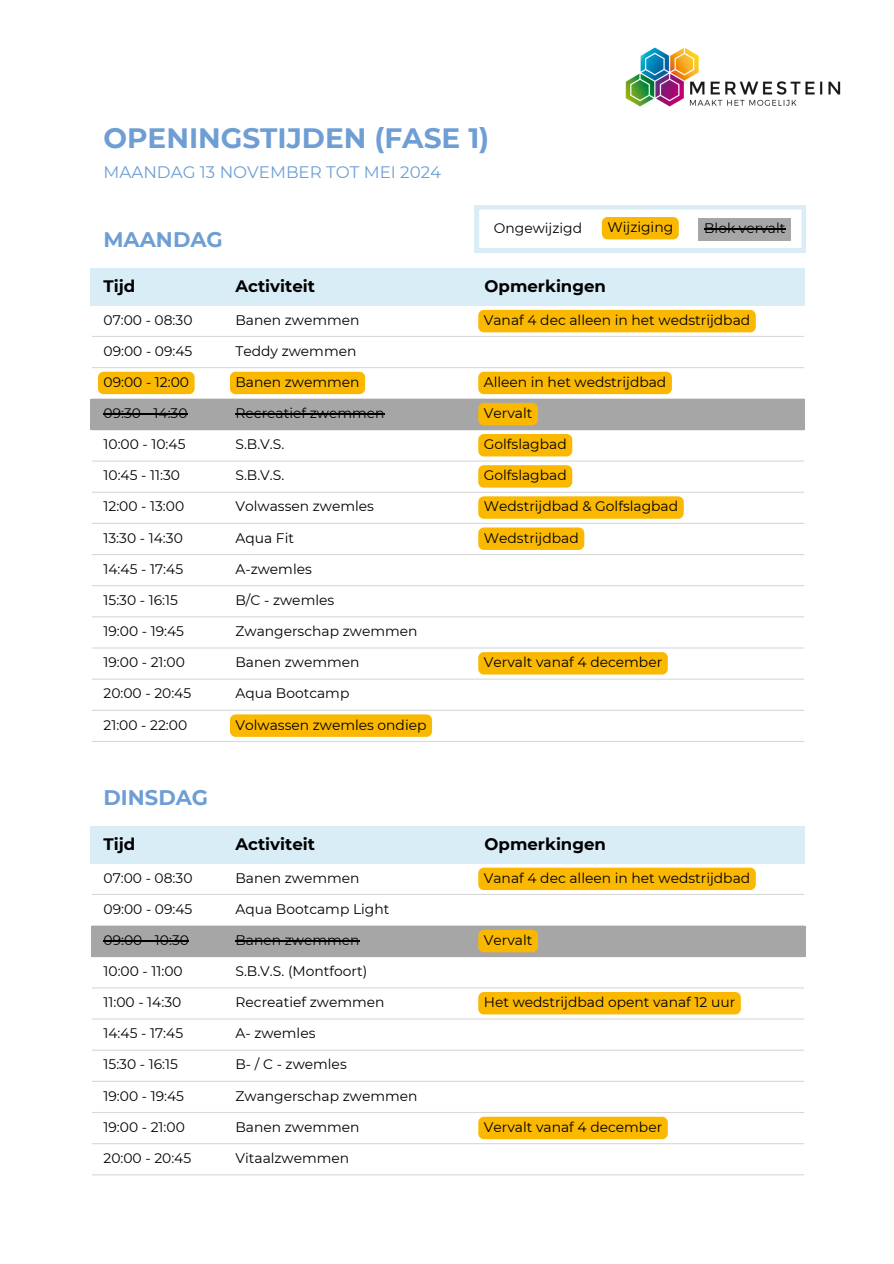
<style>
.page{position:relative;width:894px;height:1264px;background:#fff}
.page>*{position:absolute;margin:0;border:0;box-sizing:border-box;transform-origin:0 0}
.t1{font:700 28.05px "Montserrat";color:#6e9ed4}
.t2{font:700 21.15px "Montserrat";color:#6e9ed4}
.t3{font:700 16.65px "Montserrat";color:#000}
.t4{font:16.65px "Montserrat";color:#6e9ed4}
.t5{font:13.8px "Montserrat";color:#000}
</style>
<div class="page">
<img style="left:625px;top:47px;width:216px;height:60px">
<div style="left:90px;top:268px;width:714px;height:38px;background:#d9edf7"></div>
<hr style="left:92px;top:336px;width:712px;height:1px;background:#d9d9d9">
<hr style="left:92px;top:460px;width:712px;height:1px;background:#d9d9d9">
<hr style="left:92px;top:678px;width:712px;height:1px;background:#d9d9d9">
<hr style="left:92px;top:398px;width:712px;height:1px;background:#d9d9d9">
<hr style="left:92px;top:616px;width:712px;height:1px;background:#d9d9d9">
<hr style="left:92px;top:523px;width:712px;height:1px;background:#d9d9d9">
<hr style="left:92px;top:741px;width:712px;height:1px;background:#d9d9d9">
<hr style="left:92px;top:367px;width:712px;height:1px;background:#d9d9d9">
<hr style="left:92px;top:585px;width:712px;height:1px;background:#d9d9d9">
<hr style="left:92px;top:491px;width:712px;height:2px;background:#d9d9d9">
<hr style="left:92px;top:709px;width:712px;height:2px;background:#d9d9d9">
<hr style="left:92px;top:429px;width:712px;height:1px;background:#d9d9d9">
<hr style="left:92px;top:647px;width:712px;height:1px;background:#d9d9d9">
<hr style="left:92px;top:554px;width:712px;height:1px;background:#d9d9d9">
<div style="left:90px;top:399px;width:714px;height:30px;background:#a6a6a6"></div>
<div style="left:98px;top:372px;width:96px;height:22px;background:#fab800;border-radius:6px"></div>
<hr style="left:103px;top:413px;width:84px;height:1px;background:#000">
<div style="left:230px;top:372px;width:135px;height:22px;background:#fab800;border-radius:6px"></div>
<div style="left:230px;top:714px;width:202px;height:22px;background:#fab800;border-radius:6px"></div>
<hr style="left:235px;top:413px;width:149px;height:1px;background:#000">
<div style="left:478px;top:310px;width:277px;height:22px;background:#fab800;border-radius:6px"></div>
<div style="left:478px;top:434px;width:94px;height:22px;background:#fab800;border-radius:6px"></div>
<div style="left:478px;top:372px;width:193px;height:22px;background:#fab800;border-radius:6px"></div>
<div style="left:478px;top:496px;width:205px;height:23px;background:#fab800;border-radius:6px"></div>
<div style="left:478px;top:465px;width:94px;height:22px;background:#fab800;border-radius:6px"></div>
<div style="left:478px;top:403px;width:60px;height:22px;background:#fab800;border-radius:6px"></div>
<div style="left:478px;top:527px;width:106px;height:23px;background:#fab800;border-radius:6px"></div>
<div style="left:90px;top:826px;width:714px;height:37px;background:#d9edf7"></div>
<hr style="left:92px;top:893px;width:712px;height:2px;background:#d9d9d9">
<hr style="left:92px;top:1018px;width:712px;height:1px;background:#d9d9d9">
<hr style="left:92px;top:956px;width:712px;height:1px;background:#d9d9d9">
<hr style="left:92px;top:1174px;width:712px;height:1px;background:#d9d9d9">
<hr style="left:92px;top:1080px;width:712px;height:1px;background:#d9d9d9">
<hr style="left:92px;top:925px;width:712px;height:1px;background:#d9d9d9">
<hr style="left:92px;top:1143px;width:712px;height:1px;background:#d9d9d9">
<hr style="left:92px;top:1049px;width:712px;height:1px;background:#d9d9d9">
<hr style="left:92px;top:987px;width:712px;height:1px;background:#d9d9d9">
<hr style="left:92px;top:1111px;width:712px;height:2px;background:#d9d9d9">
<div style="left:92px;top:926px;width:713px;height:30px;background:#a6a6a6"></div>
<hr style="left:103px;top:940px;width:86px;height:1px;background:#000">
<hr style="left:235px;top:940px;width:124px;height:1px;background:#000">
<div style="left:478px;top:992px;width:262px;height:22px;background:#fab800;border-radius:6px"></div>
<div style="left:478px;top:929px;width:60px;height:23px;background:#fab800;border-radius:6px"></div>
<div style="left:478px;top:1116px;width:189px;height:23px;background:#fab800;border-radius:6px"></div>
<svg style="left:474px;top:205px;width:331px;height:47px"></svg>
<div style="left:601px;top:217px;width:77px;height:22px;background:#fab800;border-radius:6px"></div>
<div style="left:698px;top:218px;width:92px;height:22px;background:#a6a6a6"></div>
<hr style="left:704px;top:229px;width:81px;height:1px;background:#000">
<div style="left:488px;top:218px;width:99px;height:22px;background:#fff"></div>
<div style="left:478px;top:652px;width:189px;height:22px;background:#fab800;border-radius:6px"></div>
<div style="left:478px;top:867px;width:277px;height:23px;background:#fab800;border-radius:6px"></div>
<p class="t1" style="left:103px;top:121px;width:387px">OPENINGSTIJDEN (FASE 1)</p>
<p class="t4" style="left:103px;top:162px;width:339px">MAANDAG 13 NOVEMBER TOT MEI 2024</p>
<p class="t2" style="left:103px;top:226px;width:121px">MAANDAG</p>
<p class="t5" style="left:493px;top:219px;width:90px">Ongewijzigd</p>
<p class="t5" style="left:607px;top:219px;width:67px">Wijziging</p>
<p class="t5" style="left:704px;top:220px;width:83px">Blok vervalt</p>
<p class="t3" style="left:103px;top:276px;width:33px">Tijd</p>
<p class="t5" style="left:103px;top:311px;width:90px">07:00 - 08:30</p>
<p class="t3" style="left:235px;top:276px;width:81px">Activiteit</p>
<p class="t3" style="left:484px;top:276px;width:123px">Opmerkingen</p>
<p class="t5" style="left:483px;top:312px;width:268px">Vanaf 4 dec alleen in het wedstrijdbad</p>
<p class="t5" style="left:235px;top:311px;width:125px">Banen zwemmen</p>
<p class="t5" style="left:103px;top:342px;width:90px">09:00 - 09:45</p>
<p class="t5" style="left:235px;top:342px;width:122px">Teddy zwemmen</p>
<p class="t5" style="left:103px;top:373px;width:87px">09:00 - 12:00</p>
<p class="t5" style="left:235px;top:373px;width:125px">Banen zwemmen</p>
<p class="t5" style="left:483px;top:373px;width:184px">Alleen in het wedstrijdbad</p>
<p class="t5" style="left:103px;top:404px;width:86px">09:30 - 14:30</p>
<p class="t5" style="left:235px;top:404px;width:150px">Recreatief zwemmen</p>
<p class="t5" style="left:483px;top:404px;width:50px">Vervalt</p>
<p class="t5" style="left:103px;top:436px;width:83px">10:00 - 10:45</p>
<p class="t5" style="left:235px;top:436px;width:50px">S.B.V.S.</p>
<p class="t5" style="left:483px;top:436px;width:84px">Golfslagbad</p>
<p class="t5" style="left:103px;top:467px;width:78px">10:45 - 11:30</p>
<p class="t5" style="left:235px;top:467px;width:50px">S.B.V.S.</p>
<p class="t5" style="left:483px;top:467px;width:84px">Golfslagbad</p>
<p class="t5" style="left:103px;top:498px;width:82px">12:00 - 13:00</p>
<p class="t5" style="left:235px;top:498px;width:140px">Volwassen zwemles</p>
<p class="t5" style="left:483px;top:498px;width:196px">Wedstrijdbad &amp; Golfslagbad</p>
<p class="t5" style="left:103px;top:529px;width:81px">13:30 - 14:30</p>
<p class="t5" style="left:235px;top:529px;width:60px">Aqua Fit</p>
<p class="t5" style="left:483px;top:529px;width:96px">Wedstrijdbad</p>
<p class="t5" style="left:103px;top:560px;width:81px">14:45 - 17:45</p>
<p class="t5" style="left:235px;top:560px;width:78px">A-zwemles</p>
<p class="t5" style="left:103px;top:591px;width:76px">15:30 - 16:15</p>
<p class="t5" style="left:235px;top:591px;width:100px">B/C - zwemles</p>
<p class="t5" style="left:103px;top:622px;width:82px">19:00 - 19:45</p>
<p class="t5" style="left:235px;top:622px;width:183px">Zwangerschap zwemmen</p>
<p class="t5" style="left:103px;top:654px;width:83px">19:00 - 21:00</p>
<p class="t5" style="left:235px;top:654px;width:125px">Banen zwemmen</p>
<p class="t5" style="left:483px;top:654px;width:180px">Vervalt vanaf 4 december</p>
<p class="t5" style="left:103px;top:685px;width:89px">20:00 - 20:45</p>
<p class="t5" style="left:235px;top:685px;width:115px">Aqua Bootcamp</p>
<p class="t5" style="left:103px;top:716px;width:85px">21:00 - 22:00</p>
<p class="t5" style="left:235px;top:716px;width:192px">Volwassen zwemles ondiep</p>
<p class="t2" style="left:103px;top:784px;width:106px">DINSDAG</p>
<p class="t3" style="left:103px;top:833px;width:33px">Tijd</p>
<p class="t5" style="left:103px;top:869px;width:90px">07:00 - 08:30</p>
<p class="t3" style="left:235px;top:833px;width:81px">Activiteit</p>
<p class="t3" style="left:484px;top:833px;width:123px">Opmerkingen</p>
<p class="t5" style="left:235px;top:869px;width:125px">Banen zwemmen</p>
<p class="t5" style="left:483px;top:869px;width:268px">Vanaf 4 dec alleen in het wedstrijdbad</p>
<p class="t5" style="left:103px;top:900px;width:90px">09:00 - 09:45</p>
<p class="t5" style="left:235px;top:900px;width:155px">Aqua Bootcamp Light</p>
<p class="t5" style="left:103px;top:931px;width:87px">09:00 - 10:30</p>
<p class="t5" style="left:235px;top:931px;width:125px">Banen zwemmen</p>
<p class="t5" style="left:483px;top:931px;width:50px">Vervalt</p>
<p class="t5" style="left:103px;top:962px;width:81px">10:00 - 11:00</p>
<p class="t5" style="left:235px;top:962px;width:133px">S.B.V.S. (Montfoort)</p>
<p class="t5" style="left:103px;top:993px;width:79px">11:00 - 14:30</p>
<p class="t5" style="left:235px;top:993px;width:150px">Recreatief zwemmen</p>
<p class="t5" style="left:483px;top:993px;width:253px">Het wedstrijdbad opent vanaf 12 uur</p>
<p class="t5" style="left:103px;top:1024px;width:81px">14:45 - 17:45</p>
<p class="t5" style="left:235px;top:1024px;width:81px">A- zwemles</p>
<p class="t5" style="left:103px;top:1056px;width:76px">15:30 - 16:15</p>
<p class="t5" style="left:235px;top:1056px;width:113px">B- / C - zwemles</p>
<p class="t5" style="left:103px;top:1087px;width:82px">19:00 - 19:45</p>
<p class="t5" style="left:235px;top:1087px;width:183px">Zwangerschap zwemmen</p>
<p class="t5" style="left:103px;top:1118px;width:83px">19:00 - 21:00</p>
<p class="t5" style="left:235px;top:1118px;width:125px">Banen zwemmen</p>
<p class="t5" style="left:483px;top:1118px;width:180px">Vervalt vanaf 4 december</p>
<p class="t5" style="left:103px;top:1149px;width:89px">20:00 - 20:45</p>
<p class="t5" style="left:235px;top:1149px;width:115px">Vitaalzwemmen</p>
</div>
